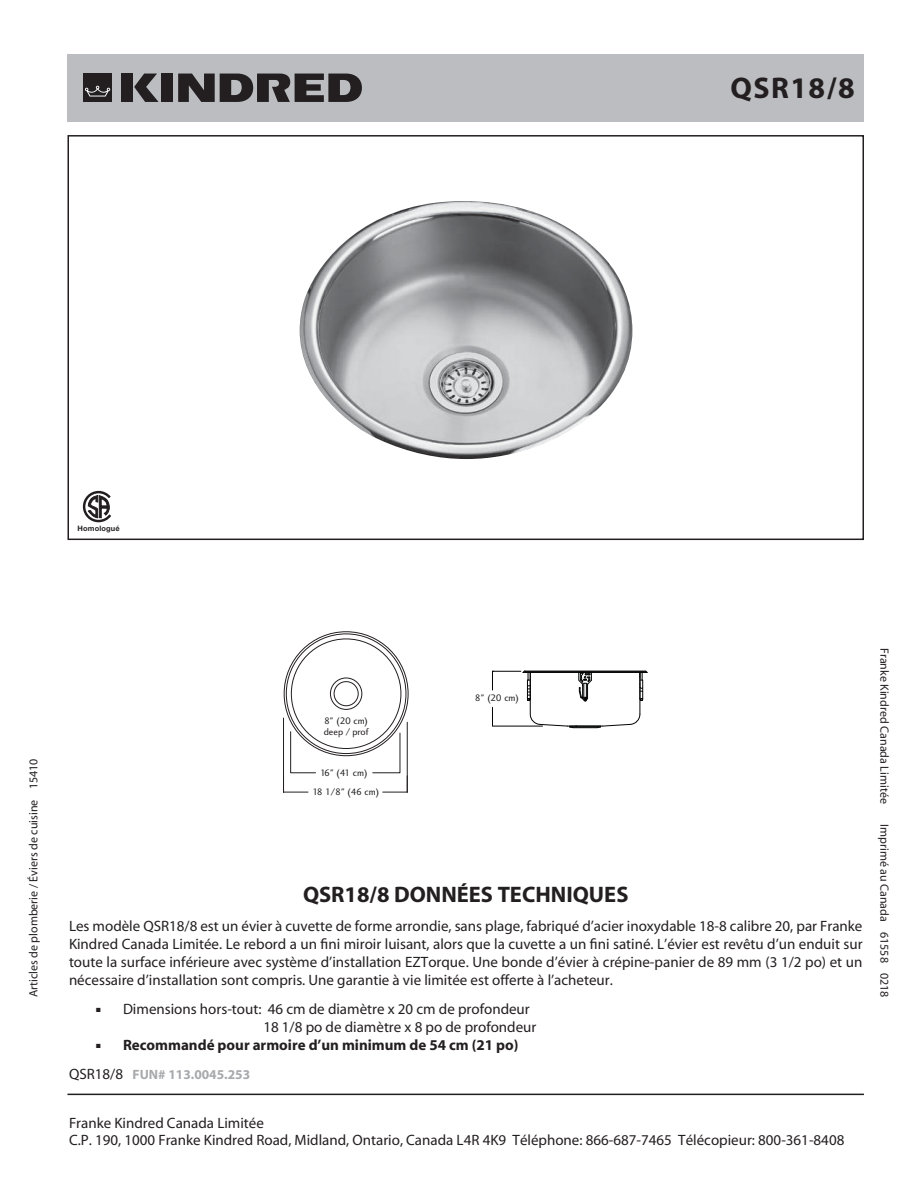
<style>
.page{position:relative;width:918px;height:1188px;background:#fff}
.page>*{position:absolute;margin:0;border:0;box-sizing:border-box;transform-origin:0 0}
.t1{font:700 30px "Myriad";letter-spacing:.05em;color:#231f20}
.t2{font:700 22.5px "Myriad";color:#231f20}
.t3{font:15px/18px "Myriad";color:#231f20}
.t4{font:700 15px "Myriad";color:#231f20}
.t5{font:700 13.5px "Myriad";color:#a7a9ac}
.t6{font:12px "Myriad";color:#231f20}
.t7{font:9.75px/11.7px "Charlotte Sans Book Plain";color:#231f20}
.t8{font:700 7.5px "Helvetica Neue";letter-spacing:.02em;color:#231f20}
.s1{font-weight:400;font-size:15px;color:#231f20}
</style>
<div class="page">
<div style="left:68px;top:54px;width:796px;height:68px;background:#bbbdc0"></div>
<img style="left:300px;top:201px;width:332px;height:258px">
<div style="left:68px;top:135px;width:796px;height:405px;border:2px solid #231f20"></div>
<svg style="left:372px;top:721px;width:36px;height:72px"></svg>
<svg style="left:283px;top:717px;width:34px;height:76px"></svg>
<div style="left:330px;top:677px;width:32px;height:33px;border:1px solid #231f20;border-radius:50%"></div>
<div style="left:334px;top:681px;width:25px;height:25px;border:1px solid #231f20;border-radius:50%"></div>
<svg style="left:492px;top:670px;width:156px;height:59px"></svg>
<hr style="left:67px;top:1094px;width:797px;height:1px;background:#231f20">
<svg style="left:82px;top:490px;width:32px;height:51px"></svg>
<svg style="left:134px;top:74px;width:25px;height:28px"></svg>
<div style="left:161px;top:74px;width:12px;height:28px;background:#231f20"></div>
<svg style="left:178px;top:74px;width:184px;height:28px"></svg>
<div style="left:84px;top:74px;width:28px;height:28px;background:#231f20"></div>
<div style="left:121px;top:74px;width:12px;height:28px;background:#231f20"></div>
<svg style="left:85px;top:86px;width:25px;height:11px"></svg>
<h1 class="t1" style="left:730px;top:77px;width:126px">QSR18/8</h1>
<p class="t8" style="left:78px;top:525px;width:44px">Homologué</p>
<p class="t6" style="left:29px;top:997px;width:240px;rotate:-90deg">Articles de plomberie / Éviers de cuisine 15410</p>
<p class="t7" style="left:324px;top:714px;width:46px">8" (20 cm) deep / prof</p>
<p class="t7" style="left:320px;top:767px;width:49px">16" (41 cm)</p>
<p class="t7" style="left:313px;top:786px;width:68px">18 1/8" (46 cm)</p>
<p class="t7" style="left:475px;top:692px;width:46px">8" (20 cm)</p>
<h2 class="t2" style="left:303px;top:886px;width:327px">QSR18/8 DONNÉES TECHNIQUES</h2>
<p class="t3" style="left:69px;top:918px;width:795px;text-align:justify">Les modèle QSR18/8 est un évier à cuvette de forme arrondie, sans plage, fabriqué d’acier inoxydable 18-8 calibre 20, par Franke Kindred Canada Limitée. Le rebord a un fini miroir luisant, alors que la cuvette a un fini satiné. L’évier est revêtu d’un enduit sur toute la surface inférieure avec système d’installation EZTorque. Une bonde d’évier à crépine-panier de 89 mm (3 1/2 po) et un nécessaire d’installation sont compris. Une garantie à vie limitée est offerte à l’acheteur.</p>
<p class="t3" style="left:263px;top:1001px;width:275px;text-indent:-140px">Dimensions hors-tout: 46 cm de diamètre x 20 cm de profondeur<br>18 1/8 po de diamètre x 8 po de profondeur</p>
<p class="t4" style="left:123px;top:1039px;width:397px">Recommandé pour armoire d’un minimum de 54 cm (21 po)</p>
<p class="t5" style="left:69px;top:1069px;width:183px"><span class="s1">QSR18/8</span> FUN# 113.0045.253</p>
<p class="t3" style="left:69px;top:1116px;width:777px;line-height:16.5px">Franke Kindred Canada Limitée<br>C.P. 190, 1000 Franke Kindred Road, Midland, Ontario, Canada L4R 4K9 Téléphone: 866-687-7465 Télécopieur: 800-361-8408</p>
<p class="t6" style="left:889px;top:648px;width:157px;rotate:90deg">Franke Kindred Canada Limitée</p>
<p class="t6" style="left:889px;top:824px;width:175px;rotate:90deg">Imprimé au Canada 61558 0218</p>
</div>
